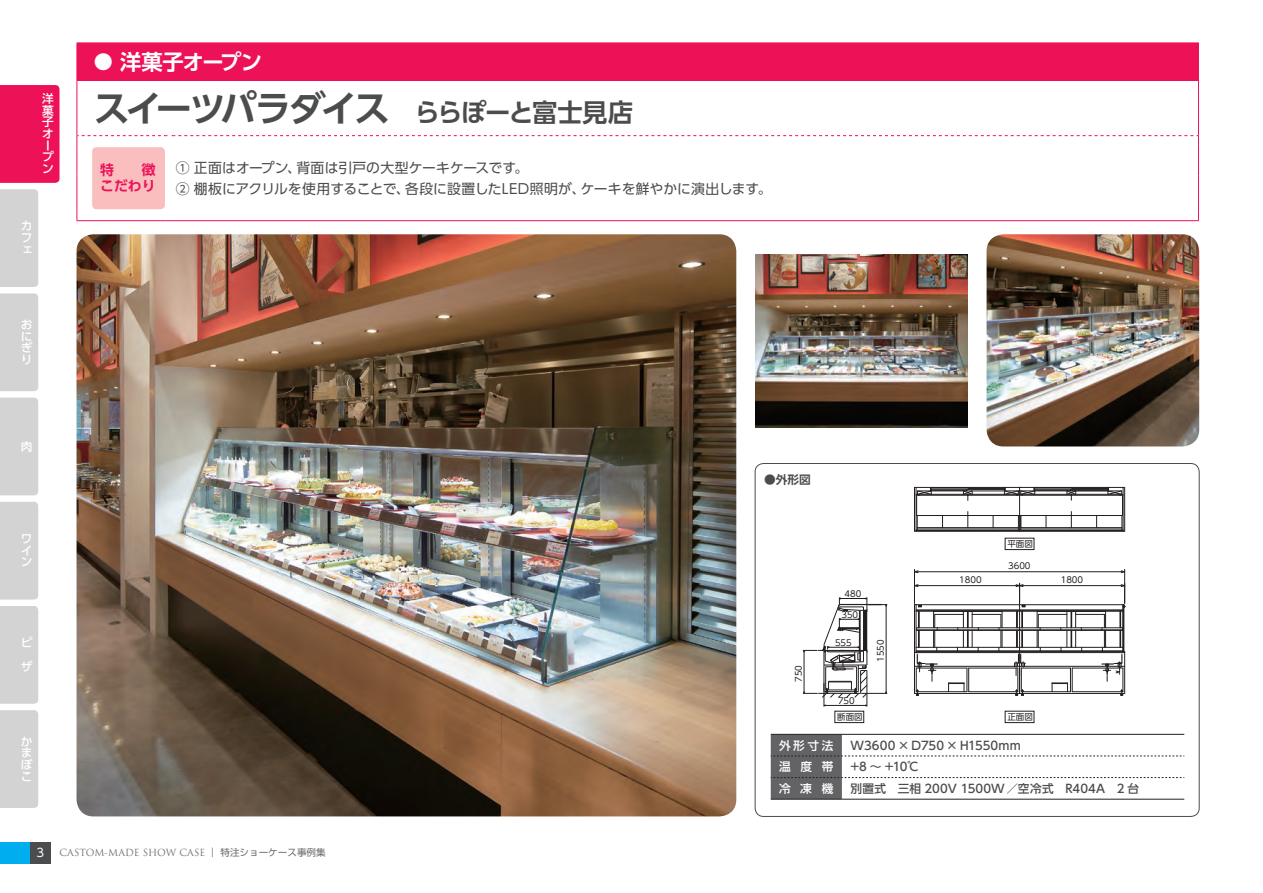
<style>
.page{position:relative;width:1263px;height:893px;background:#fff}
.page>*{position:absolute;margin:0;border:0;box-sizing:border-box;transform-origin:0 0}
.t1{font:700 36.15px "UD Shin Go Pro De";letter-spacing:-.1em;color:#4b4c4d}
.t2{font:700 21.3px "UD Shin Go Pro De";letter-spacing:-.035em;color:#fff}
.t3{font:13.8px/20.2px "UD Shin Go Pro";color:#4b4c4d}
.t4{font:700 13.8px/15.9px "UD Shin Go Pro De";color:#ed1158}
.t5{font:500 11.7px "UD Shin Go Pro";letter-spacing:.005em;color:#4b4c4d}
.t6{font:500 11.7px/11.7px "UD Shin Go Pro";letter-spacing:.8em;color:#fff;text-align:justify}
.t7{font:700 11.7px "UD Shin Go Pro De";color:#4b4c4d}
.t8{font:11.7px "UD Shin Go Pro";color:#fff}
.t9{font:9.6px "Trajan Pro";color:#6c6d70}
.t10{font:8.55px "UD Shin Go Pro";color:#231f20}
.s1{font-size:19.2px}
.s2{font-size:25.35px}
.s3{font-family:"UD Shin Go Pro"}
</style>
<div class="page">
<img style="left:77px;top:234px;width:659px;height:582px">
<img style="left:986px;top:234px;width:213px;height:212px">
<img style="left:755px;top:255px;width:213px;height:172px">
<hr style="left:1019px;top:487px;width:106px;height:1px;background:#231f20">
<hr style="left:1019px;top:487px;width:1px;height:44px;background:#231f20">
<hr style="left:1019px;top:531px;width:106px;height:1px;background:#231f20">
<hr style="left:1124px;top:487px;width:1px;height:44px;background:#231f20">
<hr style="left:1123px;top:487px;width:1px;height:44px;background:#231f20">
<svg style="left:1108px;top:487px;width:15px;height:43px"></svg>
<hr style="left:1019px;top:494px;width:104px;height:1px;background:#231f20">
<hr style="left:1019px;top:495px;width:104px;height:1px;background:#231f20">
<hr style="left:1019px;top:530px;width:104px;height:1px;background:#231f20">
<hr style="left:1021px;top:528px;width:101px;height:1px;background:#231f20">
<hr style="left:1019px;top:515px;width:103px;height:1px;background:#231f20">
<hr style="left:1020px;top:491px;width:101px;height:1px;background:#231f20">
<hr style="left:1070px;top:489px;width:38px;height:1px;background:#231f20">
<hr style="left:1070px;top:490px;width:38px;height:1px;background:#231f20">
<hr style="left:1072px;top:488px;width:36px;height:1px;background:#231f20">
<hr style="left:1034px;top:489px;width:38px;height:1px;background:#231f20">
<hr style="left:1034px;top:490px;width:36px;height:1px;background:#231f20">
<hr style="left:914px;top:531px;width:105px;height:1px;background:#231f20">
<hr style="left:914px;top:487px;width:1px;height:44px;background:#231f20">
<hr style="left:916px;top:494px;width:103px;height:1px;background:#231f20">
<hr style="left:916px;top:495px;width:103px;height:1px;background:#231f20">
<hr style="left:916px;top:530px;width:103px;height:1px;background:#231f20">
<hr style="left:917px;top:528px;width:101px;height:1px;background:#231f20">
<hr style="left:917px;top:515px;width:102px;height:1px;background:#231f20">
<hr style="left:918px;top:491px;width:101px;height:1px;background:#231f20">
<svg style="left:1096px;top:516px;width:1px;height:12px"></svg>
<svg style="left:1046px;top:516px;width:1px;height:12px"></svg>
<svg style="left:1018px;top:516px;width:3px;height:14px"></svg>
<svg style="left:993px;top:516px;width:1px;height:12px"></svg>
<svg style="left:942px;top:516px;width:1px;height:12px"></svg>
<hr style="left:914px;top:487px;width:107px;height:1px;background:#231f20">
<svg style="left:1004px;top:487px;width:31px;height:9px"></svg>
<svg style="left:916px;top:487px;width:16px;height:43px"></svg>
<hr style="left:967px;top:489px;width:38px;height:1px;background:#231f20">
<hr style="left:969px;top:488px;width:36px;height:1px;background:#231f20">
<hr style="left:931px;top:487px;width:38px;height:1px;background:#231f20">
<hr style="left:931px;top:489px;width:38px;height:1px;background:#231f20">
<hr style="left:931px;top:490px;width:36px;height:1px;background:#231f20">
<svg style="left:1067px;top:488px;width:9px;height:12px"></svg>
<svg style="left:1071px;top:512px;width:1px;height:16px"></svg>
<svg style="left:963px;top:488px;width:10px;height:12px"></svg>
<svg style="left:967px;top:512px;width:1px;height:16px"></svg>
<hr style="left:969px;top:691px;width:49px;height:1px;background:#231f20">
<hr style="left:916px;top:604px;width:103px;height:1px;background:#231f20">
<hr style="left:916px;top:610px;width:103px;height:1px;background:#231f20">
<hr style="left:916px;top:611px;width:103px;height:1px;background:#231f20">
<hr style="left:914px;top:693px;width:105px;height:1px;background:#231f20">
<hr style="left:917px;top:627px;width:102px;height:1px;background:#231f20">
<hr style="left:917px;top:630px;width:102px;height:1px;background:#231f20">
<hr style="left:917px;top:629px;width:102px;height:1px;background:#231f20">
<hr style="left:1021px;top:691px;width:49px;height:1px;background:#231f20">
<hr style="left:1019px;top:604px;width:104px;height:1px;background:#231f20">
<hr style="left:1019px;top:610px;width:104px;height:1px;background:#231f20">
<hr style="left:1019px;top:611px;width:104px;height:1px;background:#231f20">
<hr style="left:1019px;top:693px;width:106px;height:1px;background:#231f20">
<hr style="left:1019px;top:627px;width:103px;height:1px;background:#231f20">
<hr style="left:1019px;top:630px;width:103px;height:1px;background:#231f20">
<hr style="left:1019px;top:629px;width:103px;height:1px;background:#231f20">
<hr style="left:914px;top:569px;width:1px;height:34px;background:#231f20">
<hr style="left:1124px;top:569px;width:1px;height:34px;background:#231f20">
<hr style="left:914px;top:571px;width:211px;height:1px;background:#231f20">
<hr style="left:1019px;top:585px;width:106px;height:1px;background:#231f20">
<hr style="left:914px;top:585px;width:105px;height:1px;background:#231f20">
<hr style="left:969px;top:668px;width:49px;height:1px;background:#231f20">
<hr style="left:914px;top:652px;width:105px;height:1px;background:#231f20">
<hr style="left:916px;top:647px;width:103px;height:1px;background:#231f20">
<hr style="left:916px;top:651px;width:103px;height:1px;background:#231f20">
<hr style="left:914px;top:666px;width:105px;height:1px;background:#231f20">
<hr style="left:1021px;top:668px;width:49px;height:1px;background:#231f20">
<hr style="left:1019px;top:652px;width:106px;height:1px;background:#231f20">
<hr style="left:1019px;top:647px;width:104px;height:1px;background:#231f20">
<hr style="left:1019px;top:651px;width:104px;height:1px;background:#231f20">
<hr style="left:1019px;top:666px;width:106px;height:1px;background:#231f20">
<hr style="left:1019px;top:605px;width:1px;height:61px;background:#231f20">
<svg style="left:1016px;top:583px;width:10px;height:64px"></svg>
<svg style="left:914px;top:584px;width:89px;height:112px"></svg>
<svg style="left:1037px;top:584px;width:88px;height:112px"></svg>
<hr style="left:1123px;top:604px;width:1px;height:47px;background:#231f20">
<hr style="left:1124px;top:604px;width:1px;height:47px;background:#231f20">
<svg style="left:1014px;top:654px;width:12px;height:42px"></svg>
<svg style="left:803px;top:597px;width:84px;height:110px"></svg>
<div style="left:835px;top:711px;width:29px;height:12px;border:1px solid #231f20"></div>
<div style="left:1005px;top:711px;width:29px;height:12px;border:1px solid #231f20"></div>
<div style="left:1005px;top:538px;width:29px;height:12px;border:1px solid #231f20"></div>
<div style="left:0;top:398px;width:38px;height:97px;background:#d3d3d3"></div>
<div style="left:0;top:189px;width:38px;height:98px;background:#d3d3d3"></div>
<div style="left:0;top:502px;width:38px;height:98px;background:#d3d3d3"></div>
<div style="left:0;top:606px;width:38px;height:98px;background:#d3d3d3"></div>
<div style="left:0;top:710px;width:38px;height:98px;background:#d3d3d3"></div>
<div style="left:0;top:293px;width:38px;height:98px;background:#d3d3d3"></div>
<div style="left:30px;top:842px;width:21px;height:21px;background:#4b4c4d"></div>
<div style="left:0;top:842px;width:30px;height:21px;background:#00aeef"></div>
<div style="left:77px;top:43px;width:1121px;height:37px;background:#ed1158"></div>
<hr style="left:1198px;top:43px;width:1px;height:37px;background:#ed1158">
<hr style="left:77px;top:80px;width:1px;height:56px;background:#ed1158">
<hr style="left:1198px;top:80px;width:1px;height:56px;background:#ed1158">
<hr style="left:77px;top:144px;width:1px;height:32px;background:#ed1158">
<hr style="left:1198px;top:144px;width:1px;height:32px;background:#ed1158">
<hr style="left:77px;top:176px;width:1px;height:36px;background:#ed1158">
<hr style="left:1198px;top:176px;width:1px;height:36px;background:#ed1158">
<hr style="left:77px;top:220px;width:88px;height:1px;background:#ed1158">
<hr style="left:174px;top:220px;width:1025px;height:1px;background:#ed1158">
<svg style="left:77px;top:135px;width:1122px;height:9px"></svg>
<div style="left:92px;top:147px;width:73px;height:62px;background:#f9bebd;border-radius:4px"></div>
<hr style="left:771px;top:799px;width:71px;height:1px;background:#231f20">
<hr style="left:842px;top:799px;width:342px;height:1px;background:#231f20">
<svg style="left:771px;top:734px;width:413px;height:65px"></svg>
<div style="left:0;top:85px;width:60px;height:98px;background:#ed1158"></div>
<p class="t6" style="left:42px;top:92px;width:13px;text-align:left">洋菓子オープン</p>
<p class="t6" style="left:21px;top:220px;width:12px">カフェ</p>
<p class="t6" style="left:21px;top:318px;width:13px">おにぎり</p>
<p class="t6" style="left:21px;top:440px;width:12px">肉</p>
<p class="t6" style="left:21px;top:532px;width:12px">ワイン</p>
<p class="t6" style="left:21px;top:631px;width:13px;line-height:23.4px">ピザ</p>
<p class="t6" style="left:21px;top:735px;width:13px">かまぼこ</p>
<h2 class="t2" style="left:94px;top:44px;width:170px"><span class="s1">●</span> 洋菓子オープン</h2>
<h1 class="t1" style="left:94px;top:79px;width:541px">スイーツパラダイス <span class="s2">ららぽーと富士見店</span></h1>
<p class="t4" style="left:100px;top:162px;width:57px">特　　徴こだわり</p>
<p class="t3" style="left:176px;top:158px;width:597px">① 正面はオープン、背面は引戸の大型ケーキケースです。<br>② 棚板にアクリルを使用することで、各段に設置したLED照明が、ケーキを鮮やかに演出します。</p>
<p class="t7" style="left:764px;top:470px;width:48px">●外形図</p>
<p class="t10" style="left:791px;top:682px;width:18px;rotate:-90deg">750</p>
<p class="t10" style="left:1007px;top:537px;width:27px">平面図</p>
<p class="t10" style="left:1008px;top:559px;width:24px">3600</p>
<p class="t10" style="left:844px;top:587px;width:18px">480</p>
<p class="t10" style="left:841px;top:608px;width:18px">350</p>
<p class="t10" style="left:835px;top:636px;width:18px">555</p>
<p class="t10" style="left:838px;top:694px;width:18px">750</p>
<p class="t10" style="left:874px;top:662px;width:24px;rotate:-90deg">1550</p>
<p class="t10" style="left:959px;top:573px;width:24px">1800</p>
<p class="t10" style="left:1061px;top:573px;width:24px">1800</p>
<p class="t10" style="left:837px;top:710px;width:27px">断面図</p>
<p class="t10" style="left:1007px;top:710px;width:27px">正面図</p>
<p class="t6" style="left:779px;top:739px;width:56px">外形寸法</p>
<p class="t5" style="left:850px;top:736px;width:172px">W3600 × D750 × H1550mm</p>
<p class="t6" style="left:779px;top:760px;width:56px">温度帯</p>
<p class="t5" style="left:850px;top:757px;width:70px">+8 ～ +10℃</p>
<p class="t6" style="left:779px;top:782px;width:56px">冷凍機</p>
<p class="t5" style="left:850px;top:779px;width:290px">別置式　三相 200V 1500W／空冷式　R404A　2 台</p>
<p class="t8" style="left:37px;top:843px;width:9px">3</p>
<p class="t9" style="left:60px;top:847px;width:268px">CASTOM-MADE SHOW CASE <span class="s3">｜ 特注ショーケース事例集</span></p>
</div>
